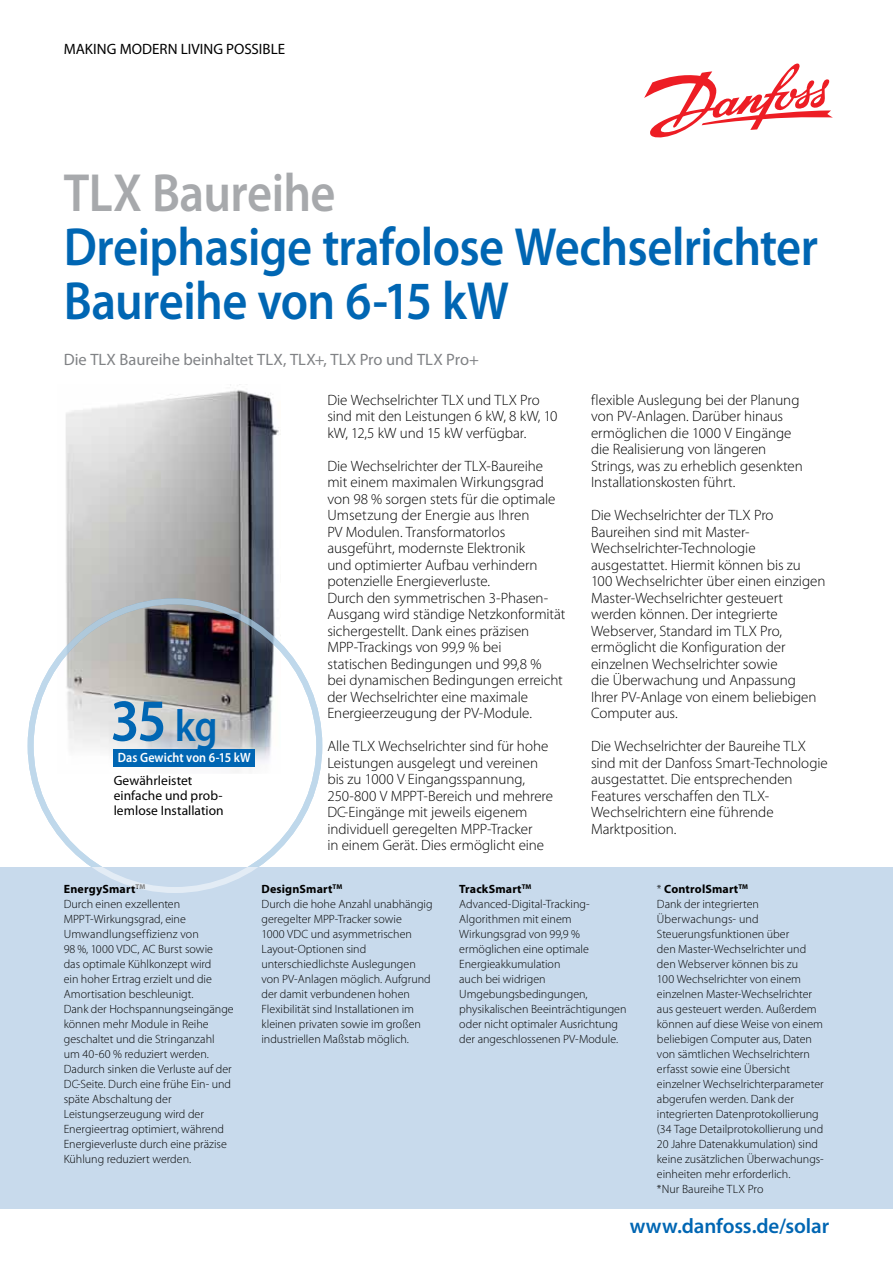
<style>
.page{position:relative;width:893px;height:1263px;background:#fff}
.page>*{position:absolute;margin:0;border:0;box-sizing:border-box;transform-origin:0 0}
.t1{font:600 60px "Myriad Pro";color:#0066b3;scale:.9 1}
.t2{font:600 54px/54px "Myriad Pro";letter-spacing:-.015em;color:#0066b3;scale:.9 1}
.t3{font:600 54px "Myriad Pro";letter-spacing:-.01em;color:#a7a9ac;scale:.9 1}
.t4{font:600 21px "Myriad Pro";letter-spacing:-.005em;color:#0066b3}
.t5{font:16.5px "Myriad Pro";letter-spacing:-.005em;color:#808285}
.t6{font:300 15px/16.5px "Myriad Pro";letter-spacing:-.005em;color:#000}
.t7{font:15px "Myriad Pro";color:#000}
.t8{font:13.5px/15px "Myriad Pro";letter-spacing:.005em;color:#000}
.t9{font:600 13.5px "Myriad Pro";letter-spacing:.005em;color:#fff;scale:.9 1}
.t10{font:300 12px/15px "Myriad Pro";color:#000}
.s1{font-size:45px}
.s2{font-weight:700}
</style>
<div class="page">
<img style="left:58px;top:390px;width:223px;height:382px">
<div style="left:114px;top:749px;width:141px;height:17px;background:#0066b3"></div>
<div style="left:0;top:867px;width:893px;height:341px;background:#c8daec"></div>
<svg style="left:644px;top:63px;width:189px;height:75px"></svg>
<p class="t7" style="left:64px;top:39px;width:223px">MAKING MODERN LIVING POSSIBLE</p>
<h2 class="t3" style="left:64px;top:158px;width:304px">TLX Baureihe</h2>
<h2 class="t2" style="left:64px;top:218px;width:840px">Dreiphasige trafolose Wechselrichter<br>Baureihe von 6-15 kW</h2>
<h3 class="t5" style="left:64px;top:350px;width:417px">Die TLX Baureihe beinhaltet TLX, TLX+, TLX Pro und TLX Pro+</h3>
<h1 class="t1" style="left:111px;top:682px;width:120px">35 <span class="s1">kg</span></h1>
<p class="t9" style="left:118px;top:749px;width:149px">Das Gewicht von 6-15 kW</p>
<p class="t8" style="left:114px;top:773px;width:112px">Gewährleistet einfache und prob&shy;lemlose Installation</p>
<p class="t6" style="left:327px;top:391px;width:232px">Die Wechselrichter TLX und TLX Pro sind mit den Leistungen 6 kW, 8 kW, 10 kW, 12,5 kW und 15 kW verfügbar.</p>
<p class="t6" style="left:327px;top:457px;width:240px">Die Wechselrichter der TLX-Baureihe mit einem maximalen Wirkungsgrad von 98 % sorgen stets für die optimale Umsetzung der Energie aus Ihren<br>PV Modulen. Transformatorlos ausgeführt, modernste Elektronik<br>und optimierter Aufbau verhindern potenzielle Energieverluste.<br>Durch den symmetrischen 3-Phasen-Ausgang wird ständige Netzkonformität sichergestellt. Dank eines präzisen MPP-Trackings von 99,9 % bei<br>statischen Bedingungen und 99,8 %<br>bei dynamischen Bedingungen erreicht der Wechselrichter eine maximale Energieerzeugung der PV-Module.</p>
<p class="t6" style="left:327px;top:738px;width:227px">Alle TLX Wechselrichter sind für hohe Leistungen ausgelegt und vereinen bis zu 1000 V Eingangsspannung, 250-800 V MPPT-Bereich und mehrere DC-Eingänge mit jeweils eigenem individuell geregelten MPP-Tracker<br>in einem Gerät. Dies ermöglicht eine</p>
<p class="t6" style="left:591px;top:391px;width:213px">flexible Auslegung bei der Planung von PV-Anlagen. Darüber hinaus ermöglichen die 1000 V Eingänge die Realisierung von längeren<br>Strings, was zu erheblich gesenkten<br>Installationskosten führt.</p>
<p class="t6" style="left:591px;top:507px;width:236px">Die Wechselrichter der TLX Pro<br>Baureihen sind mit Master-<br>Wechselrichter-Technologie ausgestattet. Hiermit können bis zu<br>100 Wechselrichter über einen einzigen<br>Master-Wechselrichter gesteuert werden können. Der integrierte<br>Webserver, Standard im TLX Pro, ermöglicht die Konfiguration der einzelnen Wechselrichter sowie<br>die Überwachung und Anpassung<br>Ihrer PV-Anlage von einem beliebigen<br>Computer aus.</p>
<p class="t6" style="left:591px;top:738px;width:238px">Die Wechselrichter der Baureihe TLX sind mit der Danfoss Smart-Technologie ausgestattet. Die entsprechenden<br>Features verschaffen den TLX-<br>Wechselrichtern eine führende<br>Marktposition.</p>
<p class="t10" style="left:64px;top:881px;width:171px"><span class="s2">EnergySmart</span><sup>TM<br></sup>Durch einen exzellenten<br>MPPT-Wirkungsgrad, eine<br>Umwandlungseffizienz von<br>98 %, 1000 VDC, AC Burst sowie<br>das optimale Kühlkonzept wird<br>ein hoher Ertrag erzielt und die<br>Amortisation beschleunigt.<br>Dank der Hochspannungseingänge können mehr Module in Reihe geschaltet und die Stringanzahl um 40-60 % reduziert werden.<br>Dadurch sinken die Verluste auf der<br>DC-Seite. Durch eine frühe Ein- und späte Abschaltung der<br>Leistungserzeugung wird der<br>Energieertrag optimiert, während<br>Energieverluste durch eine präzise<br>Kühlung reduziert werden.</p>
<p class="t10" style="left:261px;top:881px;width:173px"><span class="s2">DesignSmart</span><sup>TM<br></sup>Durch die hohe Anzahl unabhängig geregelter MPP-Tracker sowie<br>1000 VDC und asymmetrischen<br>Layout-Optionen sind unterschiedlichste Auslegungen von PV-Anlagen möglich. Aufgrund der damit verbundenen hohen<br>Flexibilität sind Installationen im kleinen privaten sowie im großen industriellen Maßstab möglich.</p>
<p class="t10" style="left:459px;top:881px;width:169px"><span class="s2">TrackSmart</span><sup>TM<br></sup>Advanced-Digital-Tracking-<br>Algorithmen mit einem<br>Wirkungsgrad von 99,9 % ermöglichen eine optimale<br>Energieakkumulation<br>auch bei widrigen<br>Umgebungsbedingungen, physikalischen Beeinträchtigungen oder nicht optimaler Ausrichtung der angeschlossenen PV-Module.</p>
<p class="t10" style="left:657px;top:881px;width:168px">* <span class="s2">ControlSmart</span><sup>TM<br></sup>Dank der integrierten<br>Überwachungs- und<br>Steuerungsfunktionen über<br>den Master-Wechselrichter und den Webserver können bis zu<br>100 Wechselrichter von einem einzelnen Master-Wechselrichter aus gesteuert werden. Außerdem können auf diese Weise von einem beliebigen Computer aus, Daten von sämtlichen Wechselrichtern erfasst sowie eine Übersicht einzelner Wechselrichterparameter abgerufen werden. Dank der integrierten Datenprotokollierung (34 Tage Detailprotokollierung und<br>20 Jahre Datenakkumulation) sind keine zusätzlichen Überwachungs&shy;einheiten mehr erforderlich.<br>*Nur Baureihe TLX Pro</p>
<h3 class="t4" style="left:630px;top:1213px;width:201px">www.danfoss.de/solar</h3>
</div>
